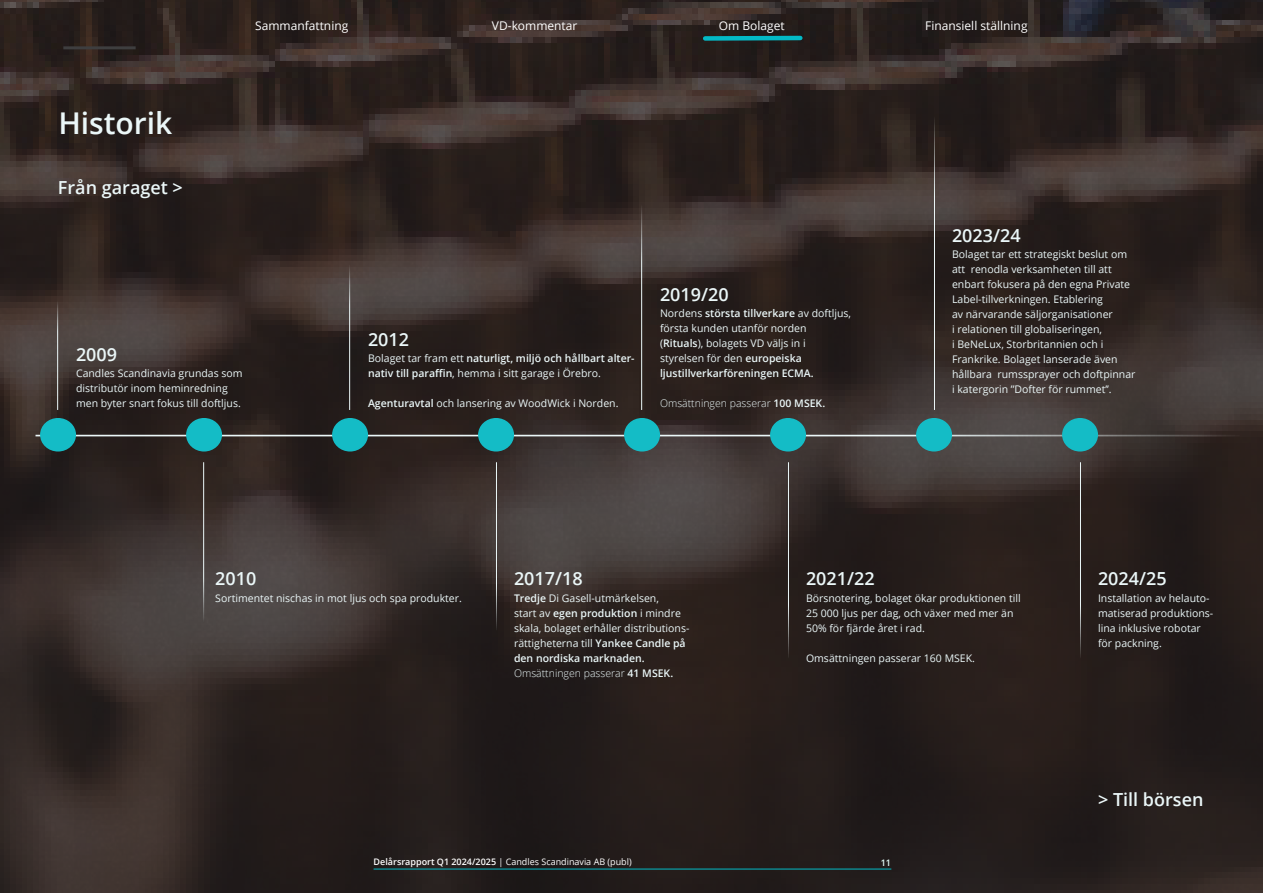
<style>
.page{position:relative;width:1263px;height:893px;background:#fff}
.page>*{position:absolute;margin:0;border:0;box-sizing:border-box;transform-origin:0 0}
.Table_txt_1_8_22{font:600 30px "Open Sans";color:#ebf7f8}
.Table_txt_1_8_22-2{font:600 18px "Open Sans";color:#ebf7f8}
.Table_txt_1_8_22-3{font:12px "Open Sans";color:#fff}
.Table_txt_1_8_22-4{font:10.5px/15px "Open Sans";color:#ebf7f8}
.Table_txt_1_8_22-5{font:600 10.5px/15px "Open Sans";color:#ebf7f8}
.Table_txt_1_8_22-6{font:300 10.5px "Open Sans";color:#ebf7f8}
.Table_txt_1_8_22-7{font:9px "Open Sans";color:#fff}
.Table_txt_1_8_22-8{font:600 9px "Open Sans";color:#e3fdf9}
.s1{font-weight:400}
.s2{font-weight:600}
.s3{font-weight:300}
</style>
<div class="page">
<div style="left:0;top:0;width:1263px;height:893px;background:#231f20;opacity:.71"></div>
<hr style="left:36px;top:435px;width:1203px;height:1px;background:#ebf7f8">
<hr style="left:57px;top:301px;width:1px;height:109px;background:#ebf7f8">
<div style="left:41px;top:419px;width:34px;height:32px;background:#14bcc6;border-radius:50%"></div>
<div style="left:40px;top:418px;width:36px;height:33px;border:2px solid #14bcc6;border-radius:50%"></div>
<div style="left:333px;top:419px;width:34px;height:32px;background:#14bcc6;border-radius:50%"></div>
<div style="left:332px;top:418px;width:36px;height:33px;border:2px solid #14bcc6;border-radius:50%"></div>
<hr style="left:349px;top:264px;width:1px;height:146px;background:#ebf7f8">
<div style="left:625px;top:419px;width:34px;height:32px;background:#14bcc6;border-radius:50%"></div>
<div style="left:624px;top:418px;width:36px;height:33px;border:2px solid #14bcc6;border-radius:50%"></div>
<hr style="left:641px;top:204px;width:1px;height:206px;background:#ebf7f8">
<div style="left:187px;top:419px;width:34px;height:32px;background:#14bcc6;border-radius:50%"></div>
<div style="left:186px;top:418px;width:36px;height:33px;border:2px solid #14bcc6;border-radius:50%"></div>
<hr style="left:203px;top:462px;width:1px;height:160px;background:#ebf7f8">
<div style="left:479px;top:419px;width:34px;height:32px;background:#14bcc6;border-radius:50%"></div>
<div style="left:478px;top:418px;width:36px;height:33px;border:2px solid #14bcc6;border-radius:50%"></div>
<hr style="left:496px;top:462px;width:1px;height:168px;background:#ebf7f8">
<div style="left:771px;top:419px;width:34px;height:32px;background:#14bcc6;border-radius:50%"></div>
<div style="left:770px;top:418px;width:36px;height:33px;border:2px solid #14bcc6;border-radius:50%"></div>
<hr style="left:788px;top:462px;width:1px;height:196px;background:#ebf7f8">
<div style="left:1063px;top:419px;width:34px;height:32px;background:#14bcc6;border-radius:50%"></div>
<div style="left:1062px;top:418px;width:36px;height:33px;border:2px solid #14bcc6;border-radius:50%"></div>
<hr style="left:1080px;top:462px;width:1px;height:196px;background:#ebf7f8">
<div style="left:917px;top:419px;width:34px;height:32px;background:#14bcc6;border-radius:50%"></div>
<div style="left:916px;top:418px;width:36px;height:33px;border:2px solid #14bcc6;border-radius:50%"></div>
<hr style="left:934px;top:116px;width:1px;height:294px;background:#ebf7f8">
<div style="left:705px;top:36px;width:95px;height:5px;background:#03bac6"></div>
<hr style="left:63px;top:46px;width:73px;height:3px;background:#3e3e3f">
<hr style="left:374px;top:869px;width:517px;height:1px;background:#03bac6">
<p class="Table_txt_1_8_22-3" style="left:255px;top:18px;width:95px">Sammanfattning</p>
<p class="Table_txt_1_8_22-3" style="left:492px;top:18px;width:87px">VD-kommentar</p>
<p class="Table_txt_1_8_22-3" style="left:719px;top:18px;width:67px">Om Bolaget</p>
<p class="Table_txt_1_8_22-3" style="left:925px;top:18px;width:104px">Finansiell ställning</p>
<p class="Table_txt_1_8_22" style="left:58px;top:103px;width:116px">Historik</p>
<p class="Table_txt_1_8_22-2" style="left:58px;top:175px;width:126px">Från garaget &gt;</p>
<p class="Table_txt_1_8_22-2" style="left:76px;top:342px;width:43px">2009</p>
<p class="Table_txt_1_8_22-4" style="left:76px;top:366px;width:168px">Candles Scandinavia grundas som distributör inom heminredning men byter snart fokus till doftljus.</p>
<p class="Table_txt_1_8_22-2" style="left:368px;top:327px;width:43px">2012</p>
<p class="Table_txt_1_8_22-5" style="left:368px;top:351px;width:268px"><span class="s1">Bolaget tar fram ett</span> naturligt, miljö och hållbart alter&shy;nativ till paraffin<span class="s1">, hemma i sitt garage i Örebro.</span></p>
<p class="Table_txt_1_8_22-4" style="left:368px;top:396px;width:252px"><span class="s2">Agenturavtal</span> och lansering av WoodWick i Norden.</p>
<p class="Table_txt_1_8_22-2" style="left:660px;top:282px;width:70px">2019/20</p>
<p class="Table_txt_1_8_22-4" style="left:660px;top:306px;width:193px">Nordens <span class="s2">största tillverkare</span> av doftljus, första kunden utanför norden (<span class="s2">Rituals</span>), bolagets VD väljs in i styrelsen för den <span class="s2">europeiska ljustillverkarföreningen ECMA.</span></p>
<p class="Table_txt_1_8_22-6" style="left:660px;top:396px;width:167px">Omsättningen passerar <span class="s2">100 MSEK.</span></p>
<p class="Table_txt_1_8_22-2" style="left:952px;top:223px;width:70px">2023/24</p>
<p class="Table_txt_1_8_22-4" style="left:952px;top:247px;width:185px">Bolaget tar ett strategiskt beslut om att renodla verksamheten till att enbart fokusera på den egna Private Label-tillverkningen. Etablering<br>av närvarande säljorganisationer<br>i relationen till globaliseringen,<br>i BeNeLux, Storbritannien och i Frankrike. Bolaget lanserade även hållbara rumssprayer och doftpinnar i katergorin ’’Dofter för rummet’’.</p>
<p class="Table_txt_1_8_22-2" style="left:215px;top:566px;width:43px">2010</p>
<p class="Table_txt_1_8_22-2" style="left:514px;top:566px;width:70px">2017/18</p>
<p class="Table_txt_1_8_22-4" style="left:514px;top:590px;width:177px"><span class="s2">Tredje</span> Di Gasell-utmärkelsen,<br>start av <span class="s2">egen produktion</span> i mindre skala, bolaget erhåller distributions&shy;rättigheterna till <span class="s2">Yankee Candle på den nordiska marknaden.<br></span><span class="s3">Omsättningen passerar</span> <span class="s2">41 MSEK.</span></p>
<p class="Table_txt_1_8_22-4" style="left:215px;top:590px;width:248px">Sortimentet nischas in mot ljus och spa produkter.</p>
<p class="Table_txt_1_8_22-2" style="left:806px;top:566px;width:70px">2021/22</p>
<p class="Table_txt_1_8_22-4" style="left:806px;top:590px;width:216px">Börsnotering, bolaget ökar produktionen till<br>25 000 ljus per dag, och växer med mer än<br>50% för fjärde året i rad.</p>
<p class="Table_txt_1_8_22-4" style="left:806px;top:650px;width:170px">Omsättningen passerar 160 MSEK.</p>
<p class="Table_txt_1_8_22-7" style="left:374px;top:856px;width:260px"><span class="s2">Delårsrapport Q1 2024/2025</span> | Candles Scandinavia AB (publ)</p>
<p class="Table_txt_1_8_22-8" style="left:881px;top:856px;width:12px">11</p>
<p class="Table_txt_1_8_22-2" style="left:1098px;top:566px;width:70px">2024/25</p>
<p class="Table_txt_1_8_22-4" style="left:1098px;top:590px;width:117px">Installation av helauto&shy;matiserad produktions&shy;lina inklusive robotar för packning.</p>
<p class="Table_txt_1_8_22-2" style="left:1098px;top:787px;width:107px">&gt; Till börsen</p>
</div>
